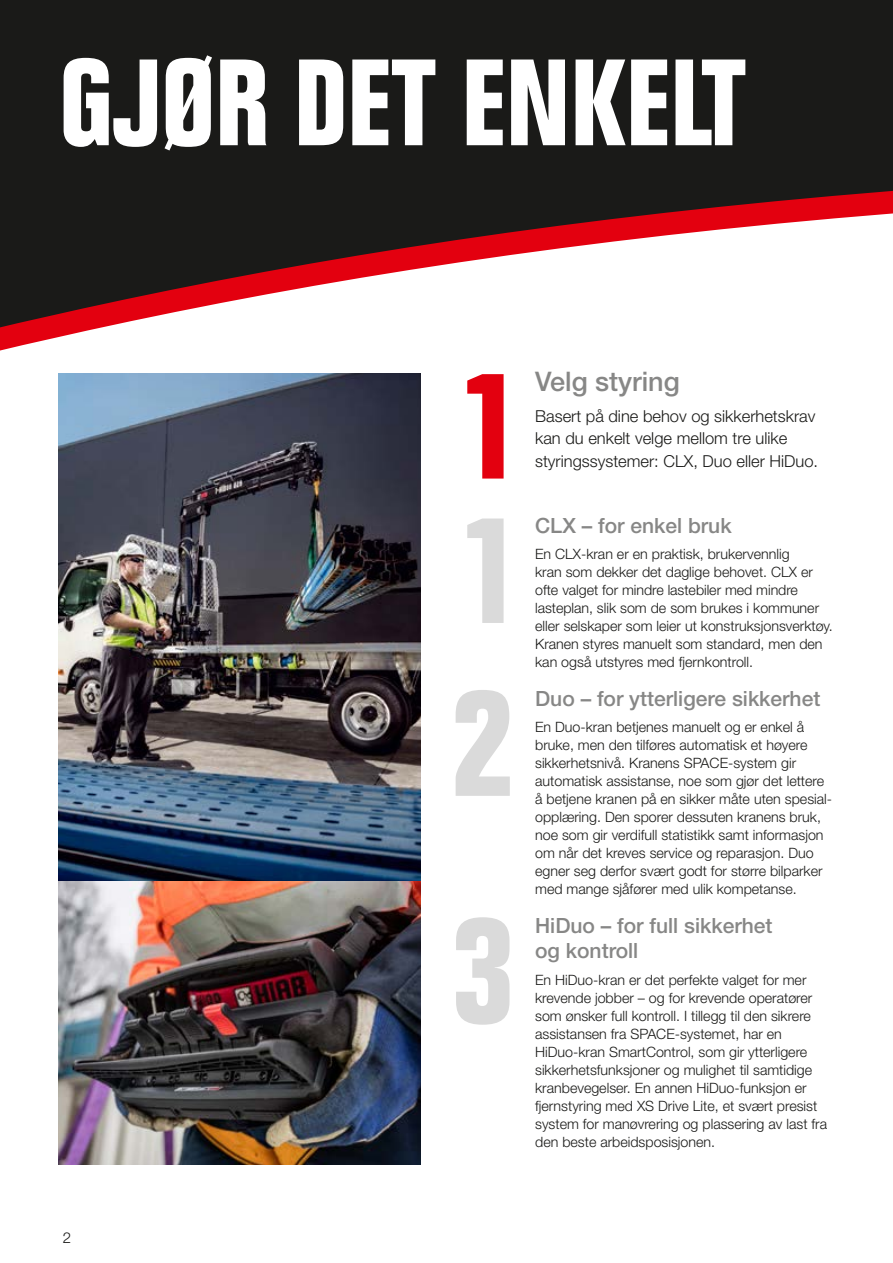
<style>
.page{position:relative;width:893px;height:1263px;background:#fff}
.page>*{position:absolute;margin:0;border:0;box-sizing:border-box;transform-origin:0 0}
.t1{font:700 condensed 150px "Folio Std";color:#dadada}
.t2{font:700 condensed 150px "Folio Std";color:#e3000f}
.t3{font:700 condensed 120px "Folio Std";color:#fff}
.t4{font:500 27px "Helvetica Neue LT Std";color:#878786}
.t5{font:500 21px/25.2px "Helvetica Neue LT Std";color:#878786}
.t6{font:300 16.5px/22.5px "Helvetica Neue LT Std";color:#1a1a18}
.t7{font:300 15px "Helvetica Neue LT Std";color:#1a1a18}
.t8{font:300 14.25px/18px "Helvetica Neue LT Std";color:#1a1a18}
</style>
<div class="page">
<img style="left:59px;top:373px;width:362px;height:792px">
<div style="left:0;top:0;width:893px;height:163px;background:#1a1a18"></div>
<svg style="left:0;top:163px;width:893px;height:188px"></svg>
<h2 class="t3" style="left:60px;top:36px;width:688px">GJØR DET ENKELT</h2>
<h1 class="t2" style="left:458px;top:343px;width:65px">1</h1>
<h3 class="t4" style="left:535px;top:365px;width:146px">Velg styring</h3>
<p class="t6" style="left:535px;top:404px;width:284px">Basert på dine behov og sikkerhetskrav kan du enkelt velge mellom tre ulike styringssystemer: CLX, Duo eller HiDuo.</p>
<h1 class="t1" style="left:458px;top:487px;width:65px">1</h1>
<h3 class="t5" style="left:535px;top:512px;width:198px">CLX – for enkel bruk</h3>
<p class="t8" style="left:535px;top:545px;width:299px">En CLX-kran er en praktisk, brukervennlig<br>kran som dekker det daglige behovet. CLX er ofte valget for mindre lastebiler med mindre lasteplan, slik som de som brukes i kommuner eller selskaper som leier ut konstruksjonsverktøy.<br>Kranen styres manuelt som standard, men den kan også utstyres med fjernkontroll.</p>
<h1 class="t1" style="left:451px;top:660px;width:65px">2</h1>
<h3 class="t5" style="left:535px;top:685px;width:287px">Duo – for ytterligere sikkerhet</h3>
<p class="t8" style="left:535px;top:718px;width:297px">En Duo-kran betjenes manuelt og er enkel å bruke, men den tilføres automatisk et høyere sikkerhetsnivå. Kranens SPACE-system gir automatisk assistanse, noe som gjør det lettere å betjene kranen på en sikker måte uten spesial&shy;opplæring. Den sporer dessuten kranens bruk, noe som gir verdifull statistikk samt informasjon om når det kreves service og reparasjon. Duo egner seg derfor svært godt for større bilparker med mange sjåfører med ulik kompetanse.</p>
<p class="t7" style="left:63px;top:1228px;width:10px">2</p>
<h1 class="t1" style="left:451px;top:887px;width:65px">3</h1>
<h3 class="t5" style="left:535px;top:913px;width:239px">HiDuo – for full sikkerhet og kontroll</h3>
<p class="t8" style="left:535px;top:970px;width:293px">En HiDuo-kran er det perfekte valget for mer krevende jobber – og for krevende operatører som ønsker full kontroll. I tillegg til den sikrere assistansen fra SPACE-systemet, har en HiDuo-kran SmartControl, som gir ytterligere sikkerhetsfunksjoner og mulighet til samtidige kranbevegelser. En annen HiDuo-funksjon er fjernstyring med XS Drive Lite, et svært presist system for manøvrering og plassering av last fra den beste arbeidsposisjonen.</p>
</div>
